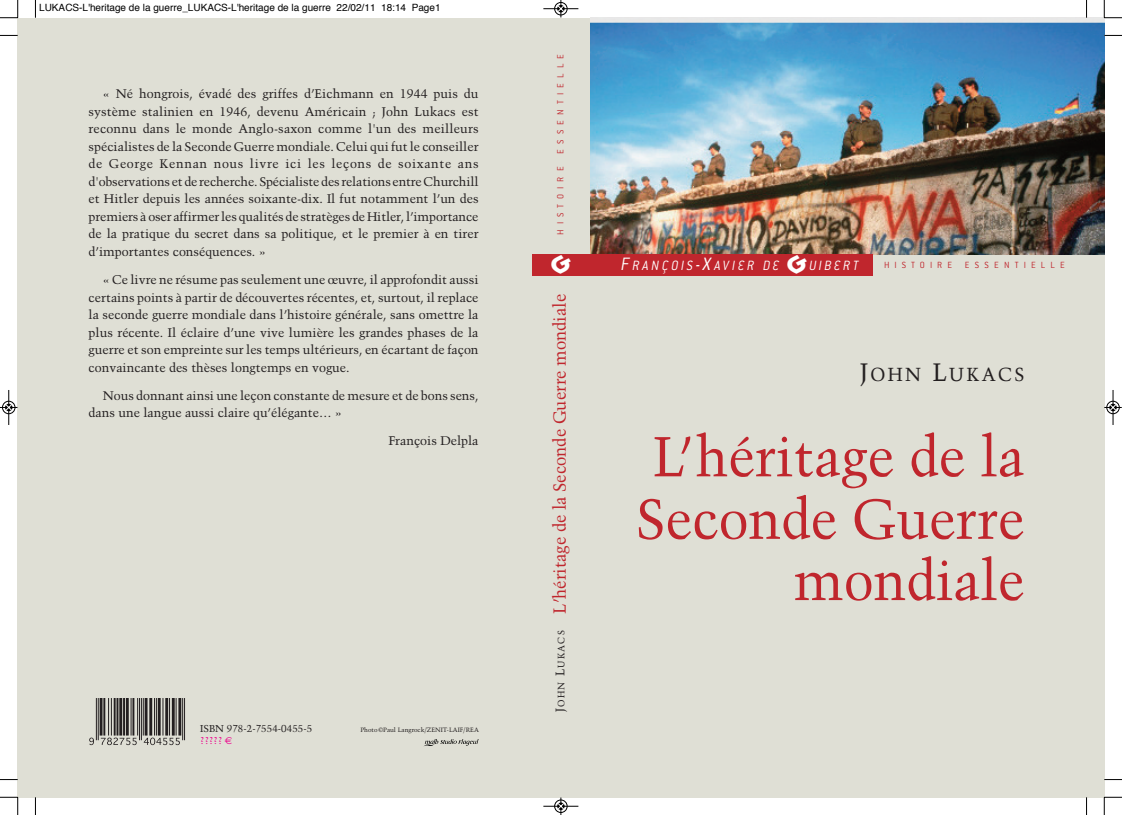
<style>
.page{position:relative;width:1122px;height:815px;background:#fff}
.page>*{position:absolute;margin:0;border:0;box-sizing:border-box;transform-origin:0 0}
.t1{font:56.12px/61.9px "Trump Mediaeval";color:#c0262d;text-align:right;scale:.95 1}
.t2{font:26.25px "Motter Sparta ITC";color:#fff}
.t3{font:18.88px "Trump Mediaeval";letter-spacing:.13em;color:#231f20;scale:.95 1}
.t4{font:17.5px "Trump Mediaeval";color:#c0262d;scale:.95 1}
.t5{font:italic 300 14.75px "Conduit ITC";letter-spacing:.195em;color:#fff;scale:.95 1}
.t6{font:12.5px/17.5px "Trump Mediaeval";color:#231f20;text-align:justify}
.t7{font:10px "Helvetica";color:#000}
.t8{font:10px/12.1px "Trump Mediaeval";color:#231f20}
.t9{font:300 9.88px "Conduit ITC";letter-spacing:.52em;color:#c0262d}
.t10{font:6.25px "Trump Mediaeval";color:#231f20}
.s1{color:#ed028c}
.s2{font-family:"Euro Sans";color:#ed028c}
.s3{font-size:19.75px}
.s4{font-family:"Motter Sparta ITC";font-weight:400;font-style:normal;font-size:26.25px}
.s5{font-size:12.5px;color:#231f20}
.s6{font-size:9.38px;color:#231f20}
.s7{font-size:25.12px}
</style>
<div class="page">
<div style="left:18px;top:18px;width:513px;height:779px;background:#dfdfd5"></div>
<hr style="left:184px;top:698px;width:1px;height:42px;background:#231f20">
<hr style="left:182px;top:698px;width:1px;height:42px;background:#231f20">
<hr style="left:180px;top:698px;width:1px;height:38px;background:#231f20">
<hr style="left:179px;top:698px;width:1px;height:38px;background:#231f20">
<hr style="left:178px;top:698px;width:1px;height:38px;background:#231f20">
<hr style="left:176px;top:698px;width:1px;height:38px;background:#231f20">
<hr style="left:174px;top:698px;width:1px;height:38px;background:#231f20">
<hr style="left:173px;top:698px;width:1px;height:38px;background:#231f20">
<hr style="left:172px;top:698px;width:1px;height:38px;background:#231f20">
<hr style="left:169px;top:698px;width:1px;height:38px;background:#231f20">
<hr style="left:167px;top:698px;width:1px;height:38px;background:#231f20">
<hr style="left:166px;top:698px;width:1px;height:38px;background:#231f20">
<hr style="left:165px;top:698px;width:1px;height:38px;background:#231f20">
<hr style="left:162px;top:698px;width:1px;height:38px;background:#231f20">
<hr style="left:160px;top:698px;width:1px;height:38px;background:#231f20">
<hr style="left:159px;top:698px;width:1px;height:38px;background:#231f20">
<hr style="left:158px;top:698px;width:1px;height:38px;background:#231f20">
<hr style="left:156px;top:698px;width:1px;height:38px;background:#231f20">
<hr style="left:154px;top:698px;width:1px;height:38px;background:#231f20">
<hr style="left:151px;top:698px;width:1px;height:38px;background:#231f20">
<hr style="left:150px;top:698px;width:1px;height:38px;background:#231f20">
<hr style="left:149px;top:698px;width:1px;height:38px;background:#231f20">
<hr style="left:146px;top:698px;width:1px;height:38px;background:#231f20">
<hr style="left:145px;top:698px;width:1px;height:38px;background:#231f20">
<hr style="left:143px;top:698px;width:1px;height:38px;background:#231f20">
<hr style="left:141px;top:698px;width:1px;height:42px;background:#231f20">
<hr style="left:139px;top:698px;width:1px;height:42px;background:#231f20">
<hr style="left:137px;top:698px;width:1px;height:38px;background:#231f20">
<hr style="left:133px;top:698px;width:1px;height:38px;background:#231f20">
<hr style="left:132px;top:698px;width:1px;height:38px;background:#231f20">
<hr style="left:131px;top:698px;width:1px;height:38px;background:#231f20">
<hr style="left:128px;top:698px;width:1px;height:38px;background:#231f20">
<hr style="left:127px;top:698px;width:1px;height:38px;background:#231f20">
<hr style="left:126px;top:698px;width:1px;height:38px;background:#231f20">
<hr style="left:124px;top:698px;width:1px;height:38px;background:#231f20">
<hr style="left:123px;top:698px;width:1px;height:38px;background:#231f20">
<hr style="left:121px;top:698px;width:1px;height:38px;background:#231f20">
<hr style="left:120px;top:698px;width:1px;height:38px;background:#231f20">
<hr style="left:119px;top:698px;width:1px;height:38px;background:#231f20">
<hr style="left:117px;top:698px;width:1px;height:38px;background:#231f20">
<hr style="left:116px;top:698px;width:1px;height:38px;background:#231f20">
<hr style="left:115px;top:698px;width:1px;height:38px;background:#231f20">
<hr style="left:114px;top:698px;width:1px;height:38px;background:#231f20">
<hr style="left:111px;top:698px;width:1px;height:38px;background:#231f20">
<hr style="left:108px;top:698px;width:1px;height:38px;background:#231f20">
<hr style="left:104px;top:698px;width:1px;height:38px;background:#231f20">
<hr style="left:103px;top:698px;width:1px;height:38px;background:#231f20">
<hr style="left:101px;top:698px;width:1px;height:38px;background:#231f20">
<hr style="left:100px;top:698px;width:1px;height:38px;background:#231f20">
<hr style="left:98px;top:698px;width:1px;height:42px;background:#231f20">
<hr style="left:96px;top:698px;width:1px;height:42px;background:#231f20">
<svg style="left:89px;top:738px;width:5px;height:7px"></svg>
<svg style="left:101px;top:738px;width:36px;height:7px"></svg>
<svg style="left:144px;top:738px;width:36px;height:7px"></svg>
<svg style="left:424px;top:739px;width:54px;height:7px"></svg>
<div style="left:531px;top:18px;width:59px;height:779px;background:#dfdfd5"></div>
<div style="left:531px;top:254px;width:59px;height:22px;background:#c0262d"></div>
<div style="left:590px;top:18px;width:514px;height:779px;background:#dfdfd5"></div>
<img style="left:590px;top:18px;width:514px;height:236px">
<div style="left:590px;top:254px;width:282px;height:22px;background:#c0262d"></div>
<svg style="left:35px;top:0;width:1px;height:18px"></svg>
<svg style="left:0;top:35px;width:18px;height:1px"></svg>
<svg style="left:1086px;top:0;width:1px;height:18px"></svg>
<svg style="left:1104px;top:35px;width:17px;height:1px"></svg>
<svg style="left:35px;top:797px;width:1px;height:18px"></svg>
<svg style="left:0;top:779px;width:18px;height:1px"></svg>
<svg style="left:1086px;top:797px;width:1px;height:18px"></svg>
<svg style="left:1104px;top:779px;width:17px;height:1px"></svg>
<svg style="left:0;top:0;width:19px;height:19px"></svg>
<svg style="left:1103px;top:0;width:18px;height:19px"></svg>
<svg style="left:0;top:797px;width:19px;height:18px"></svg>
<svg style="left:1103px;top:797px;width:18px;height:18px"></svg>
<hr style="left:543px;top:8px;width:35px;height:1px;background:#000">
<div style="left:554px;top:2px;width:13px;height:13px;border:1px solid #000;border-radius:50%"></div>
<svg style="left:557px;top:0;width:7px;height:17px"></svg>
<hr style="left:543px;top:806px;width:35px;height:1px;background:#000">
<div style="left:554px;top:800px;width:13px;height:13px;border:1px solid #000;border-radius:50%"></div>
<svg style="left:557px;top:797px;width:7px;height:18px"></svg>
<hr style="left:9px;top:390px;width:1px;height:35px;background:#000">
<div style="left:2px;top:401px;width:13px;height:13px;border:1px solid #000;border-radius:50%"></div>
<svg style="left:0;top:404px;width:18px;height:7px"></svg>
<hr style="left:1112px;top:390px;width:1px;height:35px;background:#000">
<div style="left:1106px;top:401px;width:13px;height:13px;border:1px solid #000;border-radius:50%"></div>
<svg style="left:1104px;top:404px;width:17px;height:7px"></svg>
<p class="t7" style="left:39px;top:4px;width:403px">LUKACS-L'heritage de la guerre_LUKACS-L'heritage de la guerre 22/02/11 18:14 Page1</p>
<p class="t6" style="left:89px;top:85px;width:391px;text-indent:14px">« Né hongrois, évadé des griffes d’Eichmann en 1944 puis du système stalinien en 1946, devenu Américain ; John Lukacs est reconnu dans le monde Anglo-saxon comme l'un des meilleurs spécialistes de la Seconde Guerre mondiale. Celui qui fut le conseiller de George Kennan nous livre ici les leçons de soixante ans d'observations et de recherche.Spécialiste des relations entreChurchill et Hitler depuis les années soixante-dix. Il fut notamment l’un des premiers à oser affirmerles qualités de stratèges de Hitler,l’importance de la pratique du secret dans sa politique, et le premier à en tirer d’importantes conséquences. »</p>
<p class="t6" style="left:89px;top:271px;width:391px;text-indent:14px">« Ce livre ne résume pas seulement une œuvre, il approfondit aussi certains points à partir de découvertes récentes, et, surtout, il replace la seconde guerre mondiale dans l’histoire générale, sans omettre la plus récente. Il éclaire d’une vive lumière les grandes phases de la guerre et son empreinte sur les temps ultérieurs, en écartant de façon convaincante des thèses longtemps en vogue.</p>
<p class="t6" style="left:89px;top:387px;width:391px;text-indent:14px">Nous donnant ainsi une leçon constante de mesure et de bons sens, dans une langue aussi claire qu’élégante… »</p>
<p class="t6" style="left:388px;top:432px;width:92px">François Delpla</p>
<p class="t8" style="left:200px;top:722px;width:114px">ISBN 978-2-7554-0455-5 <span class="s1">?????</span> <span class="s2">€</span></p>
<p class="t10" style="left:360px;top:726px;width:120px">Photo©Paul Langrock/ZENIT-LAIF/REA</p>
<p class="t9" style="left:557px;top:154px;width:101px;rotate:-90deg">ESSENTIELLE</p>
<p class="t9" style="left:557px;top:235px;width:70px;rotate:-90deg">HISTOIRE</p>
<h2 class="t2" style="left:551px;top:255px;width:22px">G</h2>
<p class="t5" style="left:621px;top:261px;width:251px"><span class="s3">F</span>RANÇOIS<span class="s3">-X</span>AVIER DE <span class="s4">G</span>UIBERT</p>
<p class="t9" style="left:884px;top:262px;width:70px">HISTOIRE</p>
<p class="t9" style="left:965px;top:262px;width:101px">ESSENTIELLE</p>
<h3 class="t4" style="left:549px;top:712px;width:442px;rotate:-90deg"><span class="s5">J</span><span class="s6">OHN</span> <span class="s5">L</span><span class="s6">UKACS</span> L’héritage de la Seconde Guerre mondiale</h3>
<h3 class="t3" style="left:860px;top:363px;width:175px"><span class="s7">J</span>OHN <span class="s7">L</span>UKACS</h3>
<h1 class="t1" style="left:636px;top:426px;width:410px">L’héritage de la<br>Seconde Guerre mondiale</h1>
</div>
